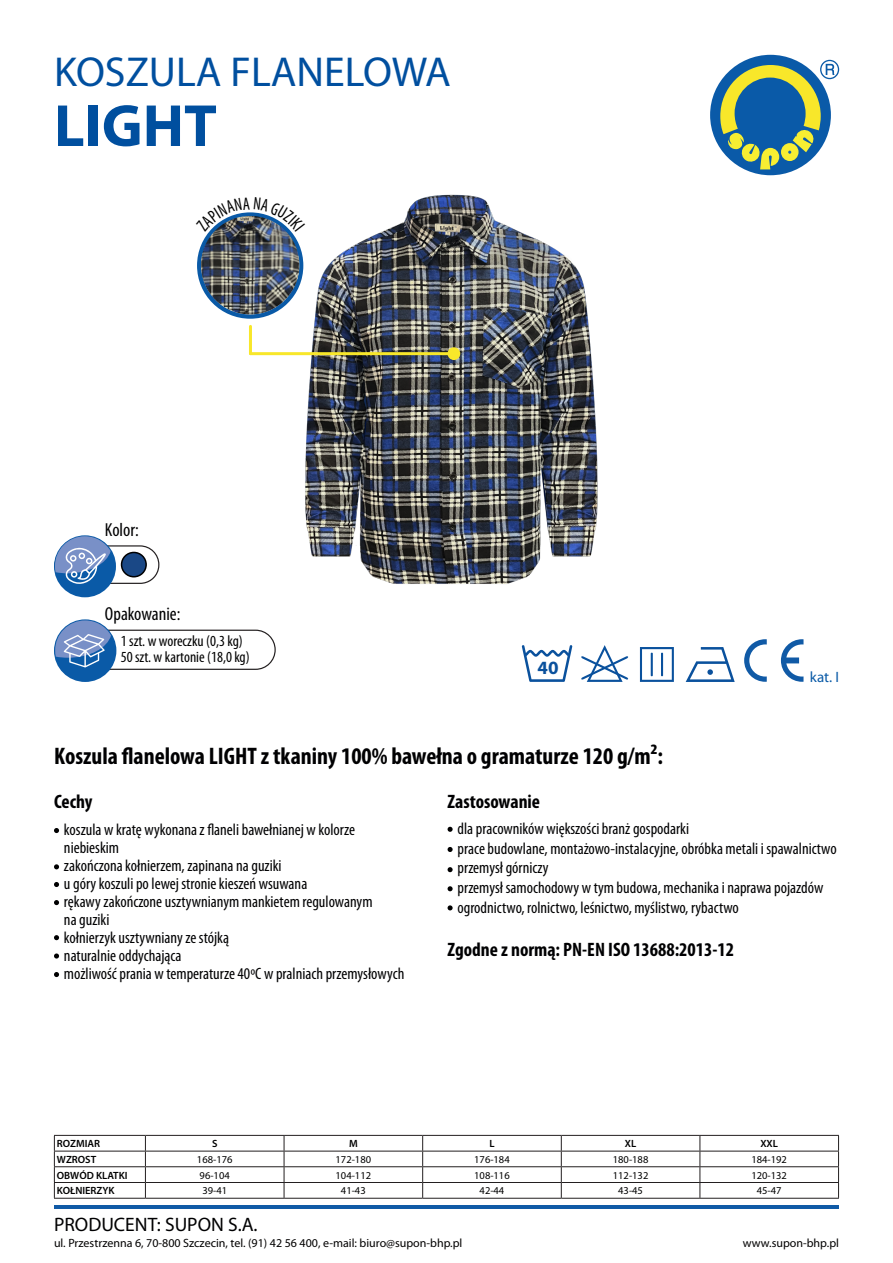
<style>
.page{position:relative;width:893px;height:1263px;background:#fff}
.page>*{position:absolute;margin:0;border:0;box-sizing:border-box;transform-origin:0 0}
.t1{font:700 60px "Myriad Pro";color:#004f9f}
.t2{font:42px "Myriad Pro";color:#004f9f}
.Styl_akapitowy_1{font:700 condensed 24px "Myriad Pro";color:#000002}
.Styl_akapitowy_1-2{font:700 condensed 19.5px "Myriad Pro";color:#000002}
.Styl_akapitowy_1-3{font:19.5px "Myriad Pro";color:#000002}
.Styl_akapitowy_1-4{font:condensed 18.9px "Myriad Pro";color:#000002}
.t3{font:700 18.75px "Myriad Pro";color:#0a519d}
.Styl_akapitowy_1-5{font:condensed 16.5px/18px "Myriad Pro";color:#000002}
.t4{font:condensed 15.45px "Myriad Pro";color:#000001}
.t5{font:15px "Myriad Pro";color:#0a5aa7}
.t6{font:12px "Myriad Pro";color:#020000}
.t7{font:10.5px "Myriad Pro";color:#000001}
.t8{font:600 10.5px "Myriad Pro";color:#000001}
</style>
<div class="page">
<div style="left:710px;top:55px;width:121px;height:120px;background:#0a5aa8;border-radius:50%"></div>
<svg style="left:720px;top:60px;width:119px;height:109px"></svg>
<svg style="left:54px;top:864px;width:5px;height:5px"></svg>
<svg style="left:54px;top:972px;width:5px;height:5px"></svg>
<svg style="left:54px;top:953px;width:5px;height:5px"></svg>
<svg style="left:54px;top:882px;width:5px;height:5px"></svg>
<svg style="left:54px;top:900px;width:5px;height:5px"></svg>
<svg style="left:54px;top:935px;width:5px;height:5px"></svg>
<svg style="left:54px;top:828px;width:5px;height:5px"></svg>
<hr style="left:54px;top:1206px;width:785px;height:3px;background:#105aa6">
<svg style="left:448px;top:847px;width:5px;height:5px"></svg>
<svg style="left:448px;top:886px;width:5px;height:5px"></svg>
<svg style="left:448px;top:905px;width:5px;height:5px"></svg>
<svg style="left:448px;top:827px;width:5px;height:5px"></svg>
<svg style="left:448px;top:867px;width:5px;height:5px"></svg>
<div style="left:54px;top:535px;width:62px;height:62px;background:#0a5aa7;border-radius:50%"></div>
<svg style="left:55px;top:536px;width:104px;height:48px"></svg>
<div style="left:54px;top:619px;width:62px;height:63px;background:#0a5aa7;border-radius:50%"></div>
<svg style="left:55px;top:620px;width:221px;height:50px"></svg>
<div style="left:122px;top:552px;width:24px;height:25px;background:#1a4886;border-radius:50%"></div>
<div style="left:121px;top:552px;width:26px;height:25px;border:2px solid #000001;border-radius:50%"></div>
<svg style="left:581px;top:645px;width:47px;height:37px"></svg>
<svg style="left:522px;top:645px;width:50px;height:37px"></svg>
<svg style="left:686px;top:647px;width:49px;height:35px"></svg>
<svg style="left:640px;top:647px;width:34px;height:35px"></svg>
<svg style="left:145px;top:1136px;width:1px;height:62px"></svg>
<hr style="left:54px;top:1135px;width:91px;height:1px;background:#231f20">
<hr style="left:145px;top:1135px;width:139px;height:1px;background:#231f20">
<hr style="left:423px;top:1135px;width:138px;height:1px;background:#231f20">
<hr style="left:700px;top:1135px;width:139px;height:1px;background:#231f20">
<hr style="left:54px;top:1182px;width:91px;height:1px;background:#231f20">
<hr style="left:145px;top:1182px;width:139px;height:1px;background:#231f20">
<hr style="left:54px;top:1198px;width:91px;height:1px;background:#231f20">
<hr style="left:145px;top:1198px;width:139px;height:1px;background:#231f20">
<hr style="left:423px;top:1182px;width:138px;height:1px;background:#231f20">
<hr style="left:561px;top:1182px;width:139px;height:1px;background:#231f20">
<hr style="left:700px;top:1182px;width:139px;height:1px;background:#231f20">
<hr style="left:423px;top:1198px;width:138px;height:1px;background:#231f20">
<hr style="left:561px;top:1198px;width:139px;height:1px;background:#231f20">
<hr style="left:700px;top:1198px;width:139px;height:1px;background:#231f20">
<hr style="left:54px;top:1151px;width:91px;height:1px;background:#231f20">
<svg style="left:54px;top:1136px;width:1px;height:62px"></svg>
<hr style="left:145px;top:1151px;width:139px;height:1px;background:#231f20">
<hr style="left:423px;top:1151px;width:138px;height:1px;background:#231f20">
<hr style="left:700px;top:1151px;width:139px;height:1px;background:#231f20">
<hr style="left:54px;top:1166px;width:91px;height:1px;background:#231f20">
<hr style="left:145px;top:1166px;width:139px;height:1px;background:#231f20">
<hr style="left:423px;top:1166px;width:138px;height:1px;background:#231f20">
<hr style="left:700px;top:1166px;width:139px;height:1px;background:#231f20">
<hr style="left:284px;top:1135px;width:139px;height:1px;background:#231f20">
<hr style="left:284px;top:1151px;width:139px;height:1px;background:#231f20">
<hr style="left:284px;top:1166px;width:139px;height:1px;background:#231f20">
<hr style="left:284px;top:1182px;width:139px;height:1px;background:#231f20">
<svg style="left:284px;top:1136px;width:1px;height:62px"></svg>
<svg style="left:422px;top:1136px;width:1px;height:62px"></svg>
<hr style="left:284px;top:1198px;width:139px;height:1px;background:#231f20">
<hr style="left:561px;top:1135px;width:139px;height:1px;background:#231f20">
<hr style="left:561px;top:1151px;width:139px;height:1px;background:#231f20">
<svg style="left:561px;top:1136px;width:1px;height:62px"></svg>
<svg style="left:699px;top:1136px;width:1px;height:62px"></svg>
<hr style="left:561px;top:1166px;width:139px;height:1px;background:#231f20">
<svg style="left:838px;top:1136px;width:1px;height:62px"></svg>
<svg style="left:744px;top:639px;width:23px;height:43px"></svg>
<svg style="left:781px;top:639px;width:22px;height:43px"></svg>
<img style="left:291px;top:194px;width:307px;height:390px">
<hr style="left:249px;top:326px;width:3px;height:28px;background:#f8e72a">
<hr style="left:250px;top:352px;width:202px;height:3px;background:#f8e72a">
<div style="left:447px;top:347px;width:13px;height:13px;background:#f8e72a;border-radius:50%"></div>
<img style="left:197px;top:197px;width:108px;height:122px">
<p class="t2" style="left:54px;top:46px;width:398px">KOSZULA FLANELOWA</p>
<p class="t1" style="left:54px;top:87px;width:164px">LIGHT</p>
<p class="Styl_akapitowy_1-4" style="left:105px;top:518px;width:35px">Kolor:</p>
<p class="Styl_akapitowy_1-4" style="left:105px;top:602px;width:77px">Opakowanie:</p>
<p class="t4" style="left:121px;top:631px;width:123px">1 szt. w woreczku (0,3 kg)</p>
<p class="t4" style="left:121px;top:647px;width:130px">50 szt. w kartonie (18,0 kg)</p>
<p class="t3" style="left:537px;top:656px;width:23px">40</p>
<p class="Styl_akapitowy_1" style="left:54px;top:741px;width:610px">Koszula flanelowa LIGHT z tkaniny 100% bawełna o gramaturze 120 g/m2:</p>
<p class="Styl_akapitowy_1-2" style="left:54px;top:789px;width:40px">Cechy</p>
<p class="Styl_akapitowy_1-2" style="left:448px;top:789px;width:94px">Zastosowanie</p>
<p class="t5" style="left:810px;top:667px;width:31px">kat. I</p>
<p class="Styl_akapitowy_1-5" style="left:64px;top:821px;width:293px">koszula w kratę wykonana z flaneli bawełnianej w kolorze niebieskim</p>
<p class="Styl_akapitowy_1-5" style="left:64px;top:857px;width:219px">zakończona kołnierzem, zapinana na guziki</p>
<p class="Styl_akapitowy_1-5" style="left:64px;top:875px;width:245px">u góry koszuli po lewej stronie kieszeń wsuwana</p>
<p class="Styl_akapitowy_1-5" style="left:64px;top:893px;width:310px">rękawy zakończone usztywnianym mankietem regulowanym</p>
<p class="Styl_akapitowy_1-5" style="left:64px;top:911px;width:47px">na guziki</p>
<p class="Styl_akapitowy_1-5" style="left:64px;top:929px;width:167px">kołnierzyk usztywniany ze stójką</p>
<p class="Styl_akapitowy_1-5" style="left:64px;top:947px;width:119px">naturalnie oddychająca</p>
<p class="Styl_akapitowy_1-5" style="left:64px;top:965px;width:342px">możliwość prania w temperaturze 40oC w pralniach przemysłowych</p>
<p class="Styl_akapitowy_1-5" style="left:458px;top:819px;width:233px">dla pracowników większości branż gospodarki</p>
<p class="Styl_akapitowy_1-5" style="left:458px;top:839px;width:381px">prace budowlane, montażowo-instalacyjne, obróbka metali i spawalnictwo</p>
<p class="Styl_akapitowy_1-5" style="left:458px;top:859px;width:92px">przemysł górniczy</p>
<p class="Styl_akapitowy_1-5" style="left:458px;top:878px;width:367px">przemysł samochodowy w tym budowa, mechanika i naprawa pojazdów</p>
<p class="Styl_akapitowy_1-5" style="left:458px;top:898px;width:283px">ogrodnictwo, rolnictwo, leśnictwo, myślistwo, rybactwo</p>
<p class="Styl_akapitowy_1-2" style="left:448px;top:937px;width:288px">Zgodne z normą: PN-EN ISO 13688:2013-12</p>
<p class="t8" style="left:57px;top:1137px;width:45px">ROZMIAR</p>
<p class="t8" style="left:212px;top:1137px;width:7px">S</p>
<p class="t8" style="left:349px;top:1137px;width:10px">M</p>
<p class="t8" style="left:489px;top:1137px;width:7px">L</p>
<p class="t8" style="left:625px;top:1137px;width:13px">XL</p>
<p class="t8" style="left:760px;top:1137px;width:19px">XXL</p>
<p class="t8" style="left:57px;top:1153px;width:41px">WZROST</p>
<p class="t7" style="left:197px;top:1153px;width:37px">168-176</p>
<p class="t7" style="left:336px;top:1153px;width:37px">172-180</p>
<p class="t7" style="left:474px;top:1153px;width:37px">176-184</p>
<p class="t7" style="left:613px;top:1153px;width:37px">180-188</p>
<p class="t7" style="left:751px;top:1153px;width:37px">184-192</p>
<p class="t8" style="left:57px;top:1168px;width:72px">OBWÓD KLATKI</p>
<p class="t7" style="left:200px;top:1168px;width:32px">96-104</p>
<p class="t7" style="left:336px;top:1168px;width:37px">104-112</p>
<p class="t7" style="left:474px;top:1168px;width:37px">108-116</p>
<p class="t7" style="left:613px;top:1168px;width:37px">112-132</p>
<p class="t7" style="left:751px;top:1168px;width:37px">120-132</p>
<p class="t8" style="left:57px;top:1184px;width:59px">KOŁNIERZYK</p>
<p class="t7" style="left:202px;top:1184px;width:26px">39-41</p>
<p class="t7" style="left:341px;top:1184px;width:26px">41-43</p>
<p class="t7" style="left:480px;top:1184px;width:26px">42-44</p>
<p class="t7" style="left:618px;top:1184px;width:26px">43-45</p>
<p class="t7" style="left:757px;top:1184px;width:26px">45-47</p>
<p class="Styl_akapitowy_1-3" style="left:54px;top:1212px;width:205px">PRODUCENT: SUPON S.A.</p>
<p class="t6" style="left:54px;top:1235px;width:410px">ul. Przestrzenna 6, 70-800 Szczecin, tel. (91) 42 56 400, e-mail: biuro@supon-bhp.pl</p>
<p class="t6" style="left:743px;top:1235px;width:98px">www.supon-bhp.pl</p>
</div>
